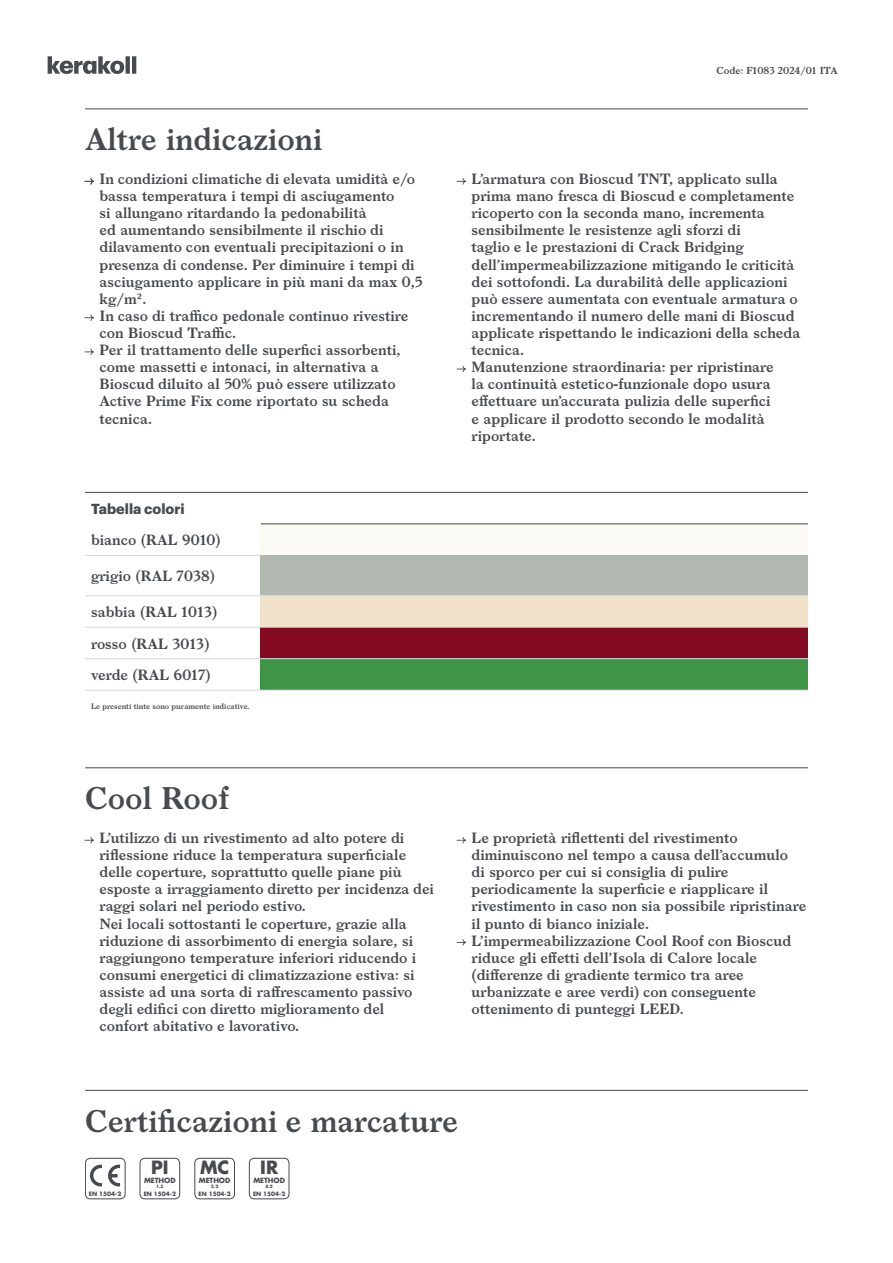
<style>
.page{position:relative;width:893px;height:1263px;background:#fff}
.page>*{position:absolute;margin:0;border:0;box-sizing:border-box;transform-origin:0 0}
.sezioni_interne_titolo{font:600 30px "Larish Neue";color:#474a4e}
.t1{font:700 17.85px "Futura Std";color:#474a4e}
.sezioni_interne_testo_standard{font:600 14.25px/17.1px "Larish Neue";color:#474a4e}
.tabelle__contenuto{font:600 14.25px "Larish Neue";color:#474a4e}
.tabelle_titolo{font:700 14.25px "Graphik";color:#474a4e}
.t2{font:600 9.75px "Larish Neue";color:#474a4e}
.tabelle_nota{font:600 7.5px "Larish Neue";color:#474a4e}
.t3{font:700 7.05px "Futura Std";color:#474a4e}
.t4{font:700 5.85px "Futura Std";color:#474a4e}
.t5{font:700 5.7px "Futura Std";color:#474a4e}
.t6{font:700 4.35px "Futura Std";color:#474a4e}
</style>
<div class="page">
<svg style="left:48px;top:56px;width:88px;height:18px"></svg>
<svg style="left:85px;top:837px;width:9px;height:6px"></svg>
<hr style="left:85px;top:767px;width:723px;height:1px;background:#474a4e">
<svg style="left:457px;top:837px;width:9px;height:6px"></svg>
<svg style="left:457px;top:939px;width:9px;height:6px"></svg>
<div style="left:261px;top:524px;width:547px;height:31px;background:#fbfaf5"></div>
<div style="left:261px;top:555px;width:547px;height:41px;background:#b1b8af"></div>
<div style="left:261px;top:596px;width:547px;height:31px;background:#f1e1c9"></div>
<div style="left:261px;top:627px;width:547px;height:32px;background:#850b22"></div>
<div style="left:261px;top:659px;width:547px;height:31px;background:#3f9447"></div>
<hr style="left:85px;top:555px;width:176px;height:1px;background:#d5d7da">
<hr style="left:85px;top:690px;width:176px;height:1px;background:#d5d7da">
<hr style="left:261px;top:690px;width:547px;height:1px;background:#d5d7da">
<hr style="left:85px;top:595px;width:176px;height:1px;background:#d5d7da">
<hr style="left:261px;top:595px;width:547px;height:1px;background:#d5d7da">
<hr style="left:85px;top:627px;width:176px;height:1px;background:#d5d7da">
<hr style="left:85px;top:658px;width:176px;height:1px;background:#d5d7da">
<hr style="left:261px;top:627px;width:547px;height:1px;background:#d5d7da">
<hr style="left:261px;top:658px;width:547px;height:1px;background:#d5d7da">
<hr style="left:85px;top:492px;width:176px;height:1px;background:#474a4e">
<hr style="left:261px;top:492px;width:547px;height:1px;background:#474a4e">
<hr style="left:261px;top:524px;width:547px;height:1px;background:#474a4e">
<hr style="left:85px;top:108px;width:723px;height:1px;background:#474a4e">
<svg style="left:85px;top:178px;width:9px;height:6px"></svg>
<svg style="left:85px;top:314px;width:9px;height:7px"></svg>
<svg style="left:85px;top:349px;width:9px;height:6px"></svg>
<svg style="left:457px;top:178px;width:9px;height:6px"></svg>
<svg style="left:457px;top:366px;width:9px;height:6px"></svg>
<div style="left:249px;top:1158px;width:40px;height:41px;border:1px solid #474a4e;border-radius:5px"></div>
<hr style="left:85px;top:1090px;width:723px;height:1px;background:#474a4e">
<div style="left:85px;top:1158px;width:40px;height:41px;border:1px solid #474a4e;border-radius:5px"></div>
<svg style="left:90px;top:1164px;width:12px;height:22px"></svg>
<svg style="left:108px;top:1164px;width:12px;height:22px"></svg>
<div style="left:140px;top:1158px;width:40px;height:41px;border:1px solid #474a4e;border-radius:5px"></div>
<div style="left:194px;top:1158px;width:41px;height:41px;border:1px solid #474a4e;border-radius:5px"></div>
<p class="sezioni_interne_titolo" style="left:85px;top:116px;width:239px">Altre indicazioni</p>
<p class="sezioni_interne_testo_standard" style="left:99px;top:169px;width:325px">In condizioni climatiche di elevata umidità e/o bassa temperatura i tempi di asciugamento<br>si allungano ritardando la pedonabilità<br>ed aumentando sensibilmente il rischio di dilavamento con eventuali precipitazioni o in presenza di condense. Per diminuire i tempi di asciugamento applicare in più mani da max 0,5 kg/m².</p>
<p class="sezioni_interne_testo_standard" style="left:99px;top:306px;width:310px">In caso di traffico pedonale continuo rivestire con Bioscud Traffic.</p>
<p class="sezioni_interne_testo_standard" style="left:99px;top:340px;width:303px">Per il trattamento delle superfici assorbenti, come massetti e intonaci, in alternativa a Bioscud diluito al 50% può essere utilizzato Active Prime Fix come riportato su scheda tecnica.</p>
<p class="tabelle_titolo" style="left:91px;top:498px;width:95px">Tabella colori</p>
<p class="tabelle__contenuto" style="left:91px;top:529px;width:131px">bianco (RAL 9010)</p>
<p class="tabelle__contenuto" style="left:91px;top:565px;width:125px">grigio (RAL 7038)</p>
<p class="tabelle__contenuto" style="left:91px;top:601px;width:128px">sabbia (RAL 1013)</p>
<p class="tabelle__contenuto" style="left:91px;top:632px;width:120px">rosso (RAL 3013)</p>
<p class="tabelle__contenuto" style="left:91px;top:664px;width:121px">verde (RAL 6017)</p>
<p class="tabelle_nota" style="left:91px;top:700px;width:160px">Le presenti tinte sono puramente indicative.</p>
<p class="sezioni_interne_titolo" style="left:85px;top:775px;width:145px">Cool Roof</p>
<p class="sezioni_interne_testo_standard" style="left:99px;top:828px;width:336px">L’utilizzo di un rivestimento ad alto potere di riflessione riduce la temperatura superficiale delle coperture, soprattutto quelle piane più esposte a irraggiamento diretto per incidenza dei raggi solari nel periodo estivo.</p>
<p class="sezioni_interne_testo_standard" style="left:99px;top:914px;width:318px">Nei locali sottostanti le coperture, grazie alla riduzione di assorbimento di energia solare, si raggiungono temperature inferiori riducendo i consumi energetici di climatizzazione estiva: si assiste ad una sorta di raffrescamento passivo degli edifici con diretto miglioramento del confort abitativo e lavorativo.</p>
<p class="t2" style="left:716px;top:63px;width:123px">Code: F1083 2024/01 ITA</p>
<p class="sezioni_interne_testo_standard" style="left:472px;top:169px;width:330px">L’armatura con Bioscud TNT, applicato sulla prima mano fresca di Bioscud e completamente ricoperto con la seconda mano, incrementa sensibilmente le resistenze agli sforzi di<br>taglio e le prestazioni di Crack Bridging dell’impermeabilizzazione mitigando le criticità dei sottofondi. La durabilità delle applicazioni può essere aumentata con eventuale armatura o incrementando il numero delle mani di Bioscud applicate rispettando le indicazioni della scheda tecnica.<br>Manutenzione straordinaria: per ripristinare<br>la continuità estetico-funzionale dopo usura effettuare un’accurata pulizia delle superfici<br>e applicare il prodotto secondo le modalità riportate.</p>
<p class="sezioni_interne_testo_standard" style="left:472px;top:828px;width:336px">Le proprietà riflettenti del rivestimento diminuiscono nel tempo a causa dell’accumulo<br>di sporco per cui si consiglia di pulire periodicamente la superficie e riapplicare il rivestimento in caso non sia possibile ripristinare il punto di bianco iniziale.<br>L’impermeabilizzazione Cool Roof con Bioscud riduce gli effetti dell’Isola di Calore locale (differenze di gradiente termico tra aree urbanizzate e aree verdi) con conseguente ottenimento di punteggi LEED.</p>
<p class="sezioni_interne_titolo" style="left:85px;top:1097px;width:374px">Certificazioni e marcature</p>
<p class="t1" style="left:151px;top:1155px;width:19px">PI</p>
<p class="t6" style="left:156px;top:1184px;width:9px">1.3</p>
<p class="t3" style="left:144px;top:1176px;width:33px">METHOD</p>
<p class="t1" style="left:200px;top:1155px;width:31px">MC</p>
<p class="t6" style="left:211px;top:1184px;width:9px">2.2</p>
<p class="t3" style="left:199px;top:1176px;width:33px">METHOD</p>
<p class="t1" style="left:260px;top:1155px;width:19px">IR</p>
<p class="t6" style="left:265px;top:1184px;width:9px">8.2</p>
<p class="t3" style="left:253px;top:1176px;width:33px">METHOD</p>
<p class="t4" style="left:89px;top:1189px;width:34px">EN 1504-2</p>
<p class="t5" style="left:144px;top:1190px;width:34px">EN 1504-2</p>
<p class="t5" style="left:198px;top:1190px;width:34px">EN 1504-2</p>
<p class="t5" style="left:253px;top:1190px;width:34px">EN 1504-2</p>
</div>
